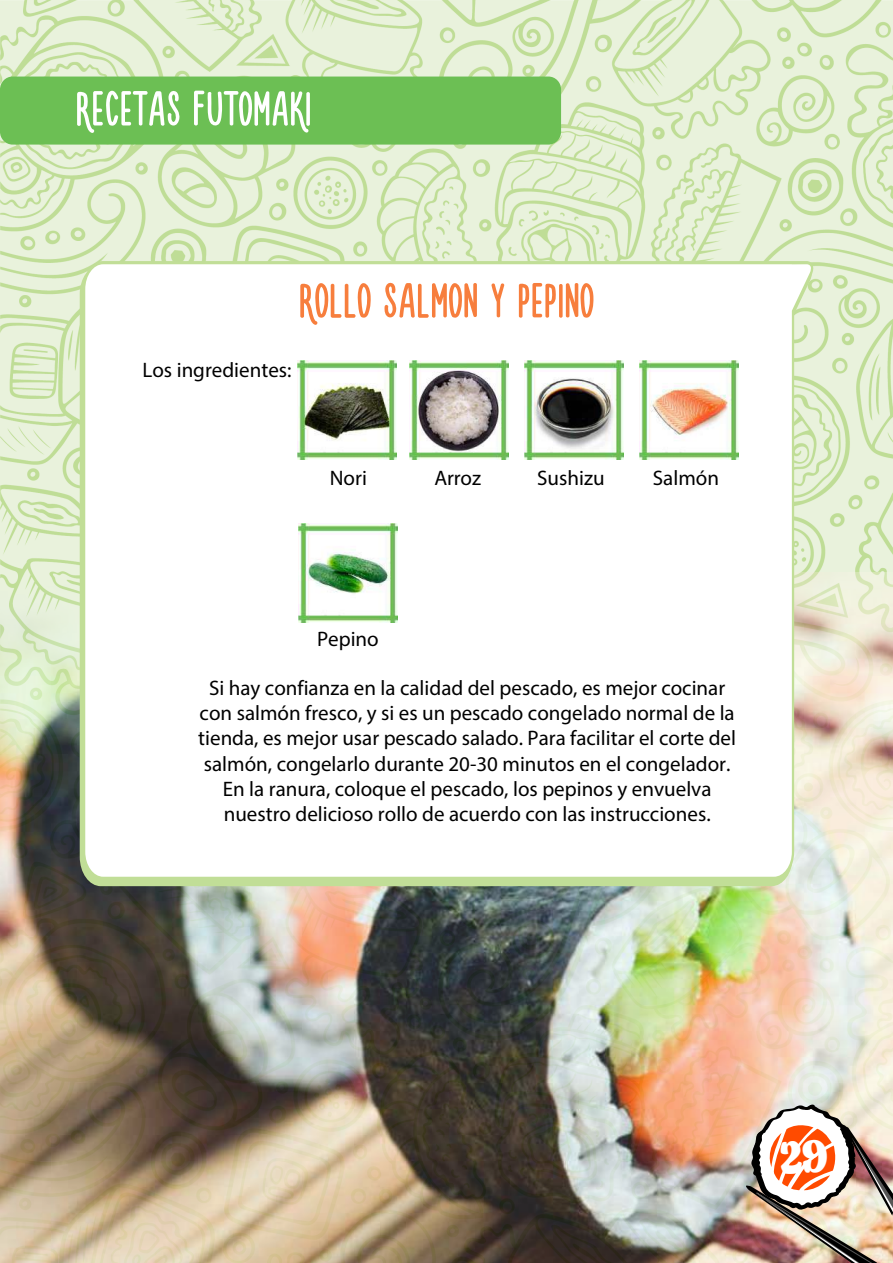
<style>
.page{position:relative;width:893px;height:1263px;background:#fff}
.page>*{position:absolute;margin:0;border:0;box-sizing:border-box;transform-origin:0 0}
.t1{font:54px "Novito Nova";color:#f77e3d}
.t2{font:54px "Novito Nova";color:#fff}
.t3{font:21px/25.2px "Myriad Pro";color:#000;text-align:center}
</style>
<div class="page">
<img style="left:0;top:0;width:893px;height:573px">
<div style="left:0;top:77px;width:561px;height:68px;background:#6cbf54;border-radius:13px"></div>
<img style="left:0;top:573px;width:893px;height:690px">
<svg style="left:83px;top:261px;width:731px;height:619px"></svg>
<img style="left:298px;top:361px;width:99px;height:99px">
<img style="left:409px;top:360px;width:99px;height:99px">
<img style="left:524px;top:361px;width:99px;height:99px">
<img style="left:298px;top:523px;width:99px;height:99px">
<img style="left:639px;top:360px;width:99px;height:99px">
<img style="left:741px;top:1104px;width:152px;height:159px">
<h1 class="t2" style="left:75px;top:83px;width:238px">RECETAS FUTOMAKI</h1>
<h1 class="t1" style="left:299px;top:275px;width:297px">ROLLO SALMON Y PEPINO</h1>
<p class="t3" style="left:143px;top:357px;width:150px">Los ingredientes:</p>
<p class="t3" style="left:330px;top:465px;width:39px">Nori</p>
<p class="t3" style="left:434px;top:465px;width:48px">Arroz</p>
<p class="t3" style="left:537px;top:465px;width:69px">Sushizu</p>
<p class="t3" style="left:653px;top:465px;width:68px">Salmón</p>
<p class="t3" style="left:317px;top:626px;width:63px">Pepino</p>
<p class="t3" style="left:198px;top:675px;width:539px">Si hay confianza en la calidad del pescado, es mejor cocinar con salmón fresco, y si es un pescado congelado normal de la tienda, es mejor usar pescado salado. Para facilitar el corte del salmón, congelarlo durante 20-30 minutos en el congelador.<br>En la ranura, coloque el pescado, los pepinos y envuelva nuestro delicioso rollo de acuerdo con las instrucciones.</p>
</div>
